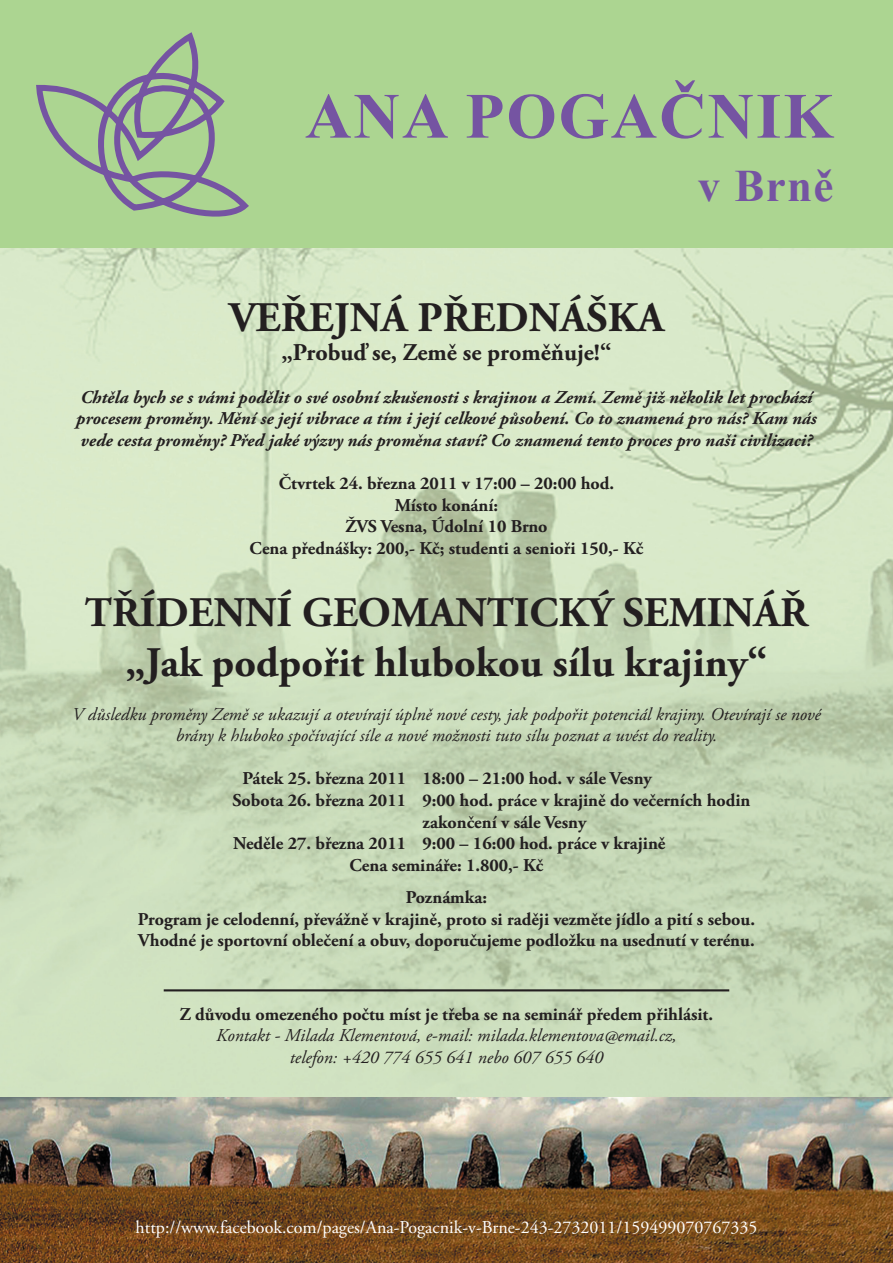
<style>
.page{position:relative;width:893px;height:1263px;background:#fff}
.page>*{position:absolute;margin:0;border:0;box-sizing:border-box;transform-origin:0 0}
.t1{font:700 64.5px "Times New Roman";letter-spacing:.03em;color:#7554a2}
.t2{font:700 45px "Times New Roman";color:#7554a2}
.t3{font:700 42px "Adobe Garamond Pro";color:#231f20}
.t4{font:700 24px "Adobe Garamond Pro";color:#231f20}
.t5{font:700 18px/21.6px "Adobe Garamond Pro";color:#231f20}
.t6{font:italic 18px/21.6px "Adobe Garamond Pro";color:#231f20;text-align:center}
.t7{font:italic 700 18px/21.6px "Adobe Garamond Pro";color:#231f20}
.t8{font:18px "Adobe Garamond Pro";color:#fff}
</style>
<div class="page">
<img style="left:0;top:247px;width:893px;height:850px">
<img style="left:0;top:1097px;width:893px;height:166px">
<hr style="left:164px;top:989px;width:565px;height:2px;background:#231f20">
<div style="left:0;top:0;width:893px;height:247px;background:#acd591"></div>
<svg style="left:36px;top:32px;width:213px;height:185px"></svg>
<p class="t1" style="left:305px;top:71px;width:530px">ANA POGAČNIK</p>
<p class="t2" style="left:698px;top:154px;width:137px">v Brně</p>
<p class="t3" style="left:229px;top:293px;width:436px">VEŘEJNÁ PŘEDNÁŠKA</p>
<p class="t4" style="left:282px;top:338px;width:331px">„Probuď se, Země se proměňuje!“</p>
<p class="t7" style="left:76px;top:387px;width:742px">Chtěla bych se s vámi podělit o své osobní zkušenosti s krajinou a Zemí. Země již několik let prochází procesem proměny. Mění se její vibrace a tím i její celkové působení. Co to znamená pro nás? Kam nás vede cesta proměny? Před jaké výzvy nás proměna staví? Co znamená tento proces pro naši civilizaci?</p>
<p class="t5" style="left:279px;top:473px;width:337px">Čtvrtek 24. března 2011 v 17:00 – 20:00 hod.</p>
<p class="t5" style="left:395px;top:495px;width:105px">Místo konání:</p>
<p class="t5" style="left:345px;top:516px;width:204px">ŽVS Vesna, Údolní 10 Brno</p>
<p class="t5" style="left:250px;top:538px;width:395px">Cena přednášky: 200,- Kč; studenti a senioři 150,- Kč</p>
<p class="t3" style="left:85px;top:588px;width:725px">TŘÍDENNÍ GEOMANTICKÝ SEMINÁŘ</p>
<p class="t3" style="left:126px;top:639px;width:643px">„Jak podpořit hlubokou sílu krajiny“</p>
<p class="t6" style="left:72px;top:703px;width:750px">V důsledku proměny Země se ukazují a otevírají úplně nové cesty, jak podpořit potenciál krajiny. Otevírají se nové brány k hluboko spočívající síle a nové možnosti tuto sílu poznat a uvést do reality.</p>
<p class="t5" style="left:243px;top:768px;width:411px">Pátek 25. března 2011 18:00 – 21:00 hod. v sále Vesny</p>
<p class="t5" style="left:423px;top:790px;width:329px;text-indent:-190px">Sobota 26. března 2011 9:00 hod. práce v krajině do večerních hodin zakončení v sále Vesny</p>
<p class="t5" style="left:233px;top:833px;width:434px">Neděle 27. března 2011 9:00 – 16:00 hod. práce v krajině</p>
<p class="t5" style="left:349px;top:855px;width:195px">Cena semináře: 1.800,- Kč</p>
<p class="t5" style="left:406px;top:887px;width:83px">Poznámka:</p>
<p class="t5" style="left:138px;top:909px;width:619px">Program je celodenní, převážně v krajině, proto si raději vezměte jídlo a pití s sebou.<br>Vhodné je sportovní oblečení a obuv, doporučujeme podložku na usednutí v terénu.</p>
<p class="t5" style="left:180px;top:1004px;width:535px">Z důvodu omezeného počtu míst je třeba se na seminář předem přihlásit.</p>
<p class="t6" style="left:216px;top:1025px;width:462px">Kontakt - Milada Klementová, e-mail: milada.klementova@email.cz,</p>
<p class="t6" style="left:290px;top:1047px;width:315px">telefon: +420 774 655 641 nebo 607 655 640</p>
<p class="t8" style="left:136px;top:1216px;width:623px">http://www.facebook.com/pages/Ana-Pogacnik-v-Brne-243-2732011/159499070767335</p>
</div>
